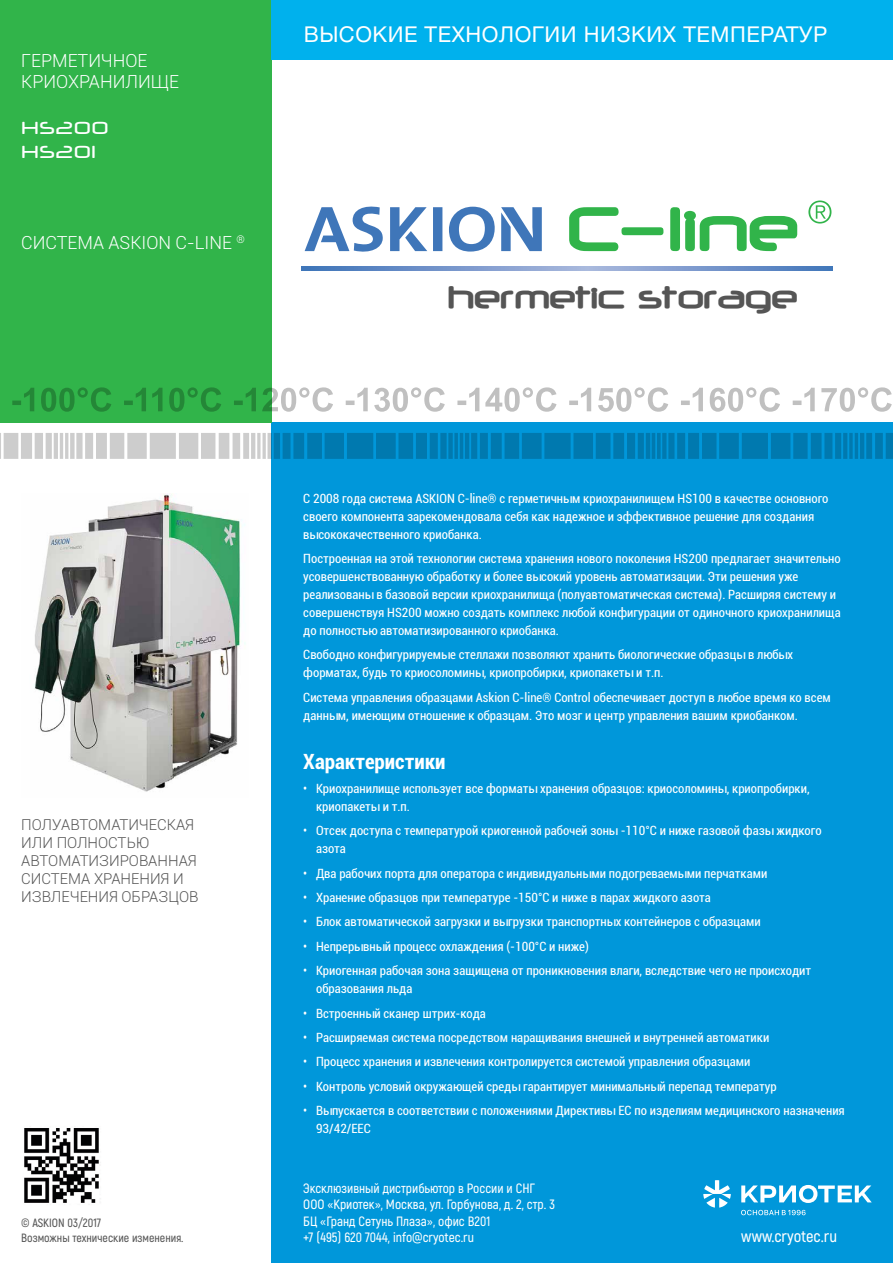
<style>
.page{position:relative;width:893px;height:1263px;background:#fff}
.page>*{position:absolute;margin:0;border:0;box-sizing:border-box;transform-origin:0 0}
.t1{font:700 36px "Neuropol";color:#555}
.t2{font:21.9px "Helvetica Neue Cyr";letter-spacing:.025em;color:#fff}
.t3{font:700 condensed 21px "Roboto";color:#fff}
.t4{font:500 19.5px/23.4px "Neuropol";color:#fff}
.t5{font:300 18px/21.6px "Roboto";color:#fff}
.t6{font:600 16.5px "Akrobat";color:#fff}
.t7{font:300 15px/18px "Roboto";color:#555}
.t8{font:600 13.5px/16.2px "Akrobat";color:#fff}
.t9{font:condensed 12.75px/18px "Roboto";color:#fff}
.t10{font:600 12px/14.4px "Akrobat";color:#555}
</style>
<div class="page">
<div style="left:271px;top:422px;width:622px;height:841px;background:#0097da"></div>
<div style="left:0;top:0;width:271px;height:422px;background:#31b44a"></div>
<svg style="left:12px;top:387px;width:880px;height:25px"></svg>
<svg style="left:0;top:433px;width:893px;height:26px"></svg>
<div style="left:271px;top:0;width:622px;height:60px;background:#00b1ed"></div>
<svg style="left:305px;top:206px;width:237px;height:46px"></svg>
<svg style="left:301px;top:267px;width:531px;height:3px"></svg>
<svg style="left:569px;top:200px;width:262px;height:51px"></svg>
<img style="left:34px;top:493px;width:212px;height:299px">
<img style="left:24px;top:1128px;width:75px;height:75px">
<svg style="left:741px;top:1210px;width:65px;height:5px"></svg>
<svg style="left:741px;top:1185px;width:131px;height:18px"></svg>
<svg style="left:703px;top:1180px;width:28px;height:27px"></svg>
<h3 class="t5" style="left:21px;top:49px;width:159px">ГЕРМЕТИЧНОЕ<br>КРИОХРАНИЛИЩЕ</h3>
<h3 class="t4" style="left:21px;top:116px;width:89px">HS200<br>HS201</h3>
<h3 class="t5" style="left:21px;top:231px;width:225px">СИСТЕМА ASKION C-LINE <sup>®</sup></h3>
<h2 class="t2" style="left:304px;top:22px;width:525px">ВЫСОКИЕ ТЕХНОЛОГИИ НИЗКИХ ТЕМПЕРАТУР</h2>
<h1 class="t1" style="left:447px;top:278px;width:351px">hermetic storage</h1>
<p class="t7" style="left:21px;top:815px;width:179px">ПОЛУАВТОМАТИЧЕСКАЯ<br>ИЛИ ПОЛНОСТЬЮ<br>АВТОМАТИЗИРОВАННАЯ<br>СИСТЕМА ХРАНЕНИЯ И<br>ИЗВЛЕЧЕНИЯ ОБРАЗЦОВ</p>
<p class="t10" style="left:21px;top:1216px;width:164px">© ASKION 03/2017<br>Возможны технические изменения.</p>
<p class="t9" style="left:303px;top:489px;width:527px">С 2008 года система ASKION C-line® с герметичным криохранилищем HS100 в качестве основного своего компонента зарекомендовала себя как надежное и эффективное решение для создания высококачественного криобанка.</p>
<p class="t9" style="left:303px;top:549px;width:539px">Построенная на этой технологии система хранения нового поколения HS200 предлагает значительно усовершенствованную обработку и более высокий уровень автоматизации. Эти решения уже реализованы в базовой версии криохранилища (полуавтоматическая система). Расширяя систему и совершенствуя HS200 можно создать комплекс любой конфигурации от одиночного криохранилища до полностью автоматизированного криобанка.</p>
<p class="t9" style="left:303px;top:645px;width:491px">Свободно конфигурируемые стеллажи позволяют хранить биологические образцы в любых форматах, будь то криосоломины, криопробирки, криопакеты и т.п.</p>
<p class="t9" style="left:303px;top:688px;width:529px">Система управления образцами Askion C-line® Control обеспечивает доступ в любое время ко всем данным, имеющим отношение к образцам. Это мозг и центр управления вашим криобанком.</p>
<h3 class="t3" style="left:303px;top:746px;width:144px">Характеристики</h3>
<p class="t9" style="left:316px;top:779px;width:495px;text-indent:-13px">• Криохранилище использует все форматы хранения образцов: криосоломины, криопробирки, криопакеты и т.п.</p>
<p class="t9" style="left:316px;top:821px;width:507px;text-indent:-13px">• Отсек доступа с температурой криогенной рабочей зоны -110°С и ниже газовой фазы жидкого азота</p>
<p class="t9" style="left:303px;top:864px;width:465px">• Два рабочих порта для оператора с индивидуальными подогреваемыми перчатками</p>
<p class="t9" style="left:303px;top:888px;width:409px">• Хранение образцов при температуре -150°С и ниже в парах жидкого азота</p>
<p class="t9" style="left:303px;top:912px;width:459px">• Блок автоматической загрузки и выгрузки транспортных контейнеров с образцами</p>
<p class="t9" style="left:303px;top:937px;width:287px">• Непрерывный процесс охлаждения (-100°С и ниже)</p>
<p class="t9" style="left:316px;top:961px;width:497px;text-indent:-13px">• Криогенная рабочая зона защищена от проникновения влаги, вследствие чего не происходит образования льда</p>
<p class="t9" style="left:303px;top:1004px;width:184px">• Встроенный сканер штрих-кода</p>
<p class="t9" style="left:303px;top:1028px;width:467px">• Расширяемая система посредством наращивания внешней и внутренней автоматики</p>
<p class="t9" style="left:303px;top:1052px;width:449px">• Процесс хранения и извлечения контролируется системой управления образцами</p>
<p class="t9" style="left:303px;top:1077px;width:475px">• Контроль условий окружающей среды гарантирует минимальный перепад температур</p>
<p class="t9" style="left:316px;top:1101px;width:530px;text-indent:-13px">• Выпускается в соответствии с положениями Директивы ЕС по изделиям медицинского назначения<br>93/42/EEC</p>
<p class="t8" style="left:303px;top:1180px;width:253px">Эксклюзивный дистрибьютор в России и СНГ ООО «Криотек», Москва, ул. Горбунова, д. 2, стр. 3<br>БЦ «Гранд Сетунь Плаза», офис В201<br>+7 (495) 620 7044, info@cryotec.ru</p>
<p class="t6" style="left:741px;top:1226px;width:97px">www.cryotec.ru</p>
</div>
